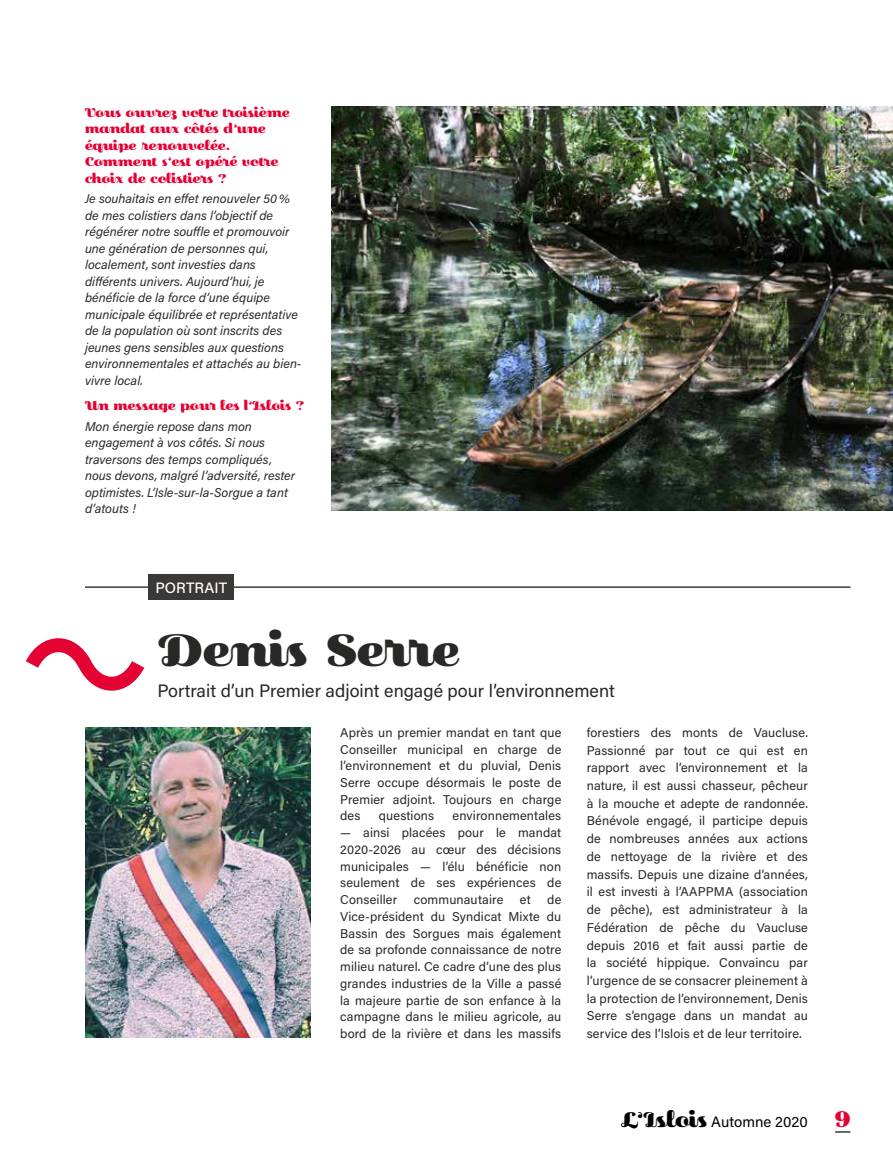
<style>
.page{position:relative;width:893px;height:1170px;background:#fff}
.page>*{position:absolute;margin:0;border:0;box-sizing:border-box;transform-origin:0 0}
.t1{font:45px "Primot Pro";color:#282827}
.t2{font:18px "Acumin Variable Concept";letter-spacing:.02em;color:#282827}
.t3{font:15px "Acumin Variable Concept";letter-spacing:.025em;color:#000}
.t4{font:15px "Acumin Variable Concept";letter-spacing:.025em;color:#fff}
.t5{font:12.75px/16.8px "Acumin Variable Concept";letter-spacing:.02em;color:#282827;text-align:justify}
.t6{font:12.75px/16.5px "Primot Pro";color:#e40233}
.s1{font-family:"Primot Pro";font-size:21px}
.s2{font-family:"Primot Pro";font-size:22.5px;color:#e40233}
</style>
<div class="page">
<hr style="left:85px;top:586px;width:765px;height:2px;background:#3a3938">
<img style="left:85px;top:727px;width:225px;height:310px">
<div style="left:149px;top:574px;width:85px;height:26px;background:#3a3938"></div>
<svg style="left:26px;top:638px;width:119px;height:53px"></svg>
<img style="left:332px;top:106px;width:561px;height:404px">
<svg style="left:835px;top:1131px;width:15px;height:1px"></svg>
<p class="t6" style="left:85px;top:104px;width:206px">Vous ouvrez votre troisième mandat aux côtés d’une équipe renouvelée.<br>Comment s’est opéré votre choix de colistiers ?</p>
<p class="t5" style="left:85px;top:190px;width:218px;text-align:left">Je souhaitais en effet renouveler 50 % de mes colistiers dans l’objectif de régénérer notre souffle et promouvoir une génération de personnes qui, localement, sont investies dans différents univers. Aujourd’hui, je bénéficie de la force d’une équipe municipale équilibrée et représentative de la population où sont inscrits des jeunes gens sensibles aux questions environnementales et attachés au bien&shy;vivre local.</p>
<p class="t6" style="left:85px;top:397px;width:221px">Un message pour les l’Islois ?</p>
<p class="t5" style="left:85px;top:417px;width:211px;text-align:left">Mon énergie repose dans mon engagement à vos côtés. Si nous traversons des temps compliqués, nous devons, malgré l’adversité, rester optimistes. L’Isle-sur-la-Sorgue a tant d’atouts !</p>
<p class="t4" style="left:155px;top:577px;width:73px">PORTRAIT</p>
<h1 class="t1" style="left:157px;top:623px;width:304px">Denis Serre</h1>
<h2 class="t2" style="left:157px;top:678px;width:458px">Portrait d’un Premier adjoint engagé pour l’environnement</h2>
<p class="t5" style="left:340px;top:723px;width:222px">Après un premier mandat en tant que Conseiller municipal en charge de l’environnement et du pluvial, Denis Serre occupe désormais le poste de Premier adjoint. Toujours en charge des</p>
<p class="t5" style="left:587px;top:723px;width:222px;line-height:17.7px">forestiers des monts de Vaucluse.<br>Passionné par tout ce qui est en rapport avec l’environnement et la nature, il est aussi chasseur, pêcheur à la mouche et adepte de randonnée.<br>Bénévole engagé, il participe depuis de nombreuses années aux actions de nettoyage de la rivière et des massifs. Depuis une dizaine d’années, il est investi à l’AAPPMA (association de pêche), est administrateur à la Fédération de pêche du Vaucluse depuis 2016 et fait aussi partie de la société hippique. Convaincu par l’urgence de se consacrer pleinement à la protection de l’environnement, Denis Serre s’engage dans un mandat au service des l’Islois et de leur territoire.</p>
<p class="t5" style="left:379px;top:807px;width:57px">questions</p>
<p class="t5" style="left:452px;top:807px;width:110px">environnementales</p>
<p class="t5" style="left:340px;top:823px;width:222px">— ainsi placées pour le mandat 2020-2026 au cœur des décisions municipales — l’élu bénéficie non seulement de ses expériences de Conseiller</p>
<p class="t5" style="left:340px;top:890px;width:222px;text-indent:207px">de Vice-président du Syndicat Mixte du Bassin des Sorgues mais également de sa profonde connaissance de notre milieu naturel. Ce cadre d’une des plus grandes industries de la Ville a passé la majeure partie de son enfance à la campagne dans le milieu agricole, au bord de la rivière et dans les massifs</p>
<p class="t5" style="left:414px;top:890px;width:91px">communautaire</p>
<p class="t5" style="left:520px;top:890px;width:12px">et</p>
<p class="t3" style="left:620px;top:1111px;width:232px"><span class="s1">L’Islois</span> Automne 2020 <span class="s2">9</span></p>
</div>
